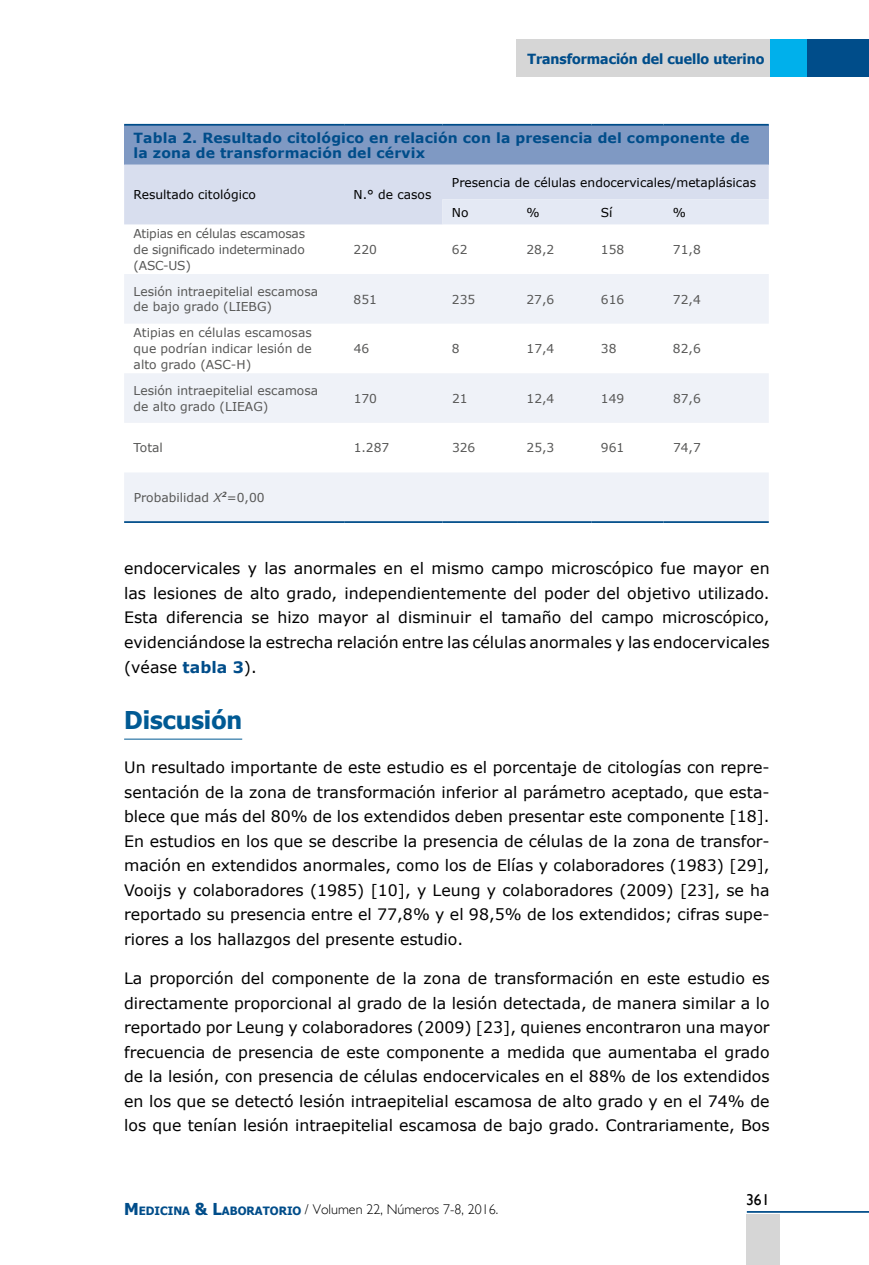
<style>
.page{position:relative;width:869px;height:1265px;background:#fff}
.page>*{position:absolute;margin:0;border:0;box-sizing:border-box;transform-origin:0 0}
.t1{font:700 24.5px "Tahoma";color:#005a94}
.t2{font:15.75px/24.5px "Verdana";color:#000;text-align:justify}
.t3{font:15.75px "Gill Sans";color:#000}
.t4{font:700 14px/15.8px "Verdana";letter-spacing:.01em;color:#004d8a}
.t5{font:300 14px "Gill Sans";color:#000}
.t6{font:700 14px "Tahoma";color:#004d8a}
.t7{font:12.25px/15.8px "Verdana";color:#575756;text-align:justify}
.t8{font:12.25px "Verdana";color:#000}
.s1{font-style:italic}
.s2{font-weight:700;color:#004d8a}
.s3{font-family:"Tahoma";font-weight:700;font-size:16.45px;color:#004d8a}
.s4{font-family:"Tahoma";font-weight:700;font-size:11.55px;color:#004d8a}
</style>
<div class="page">
<div style="left:806px;top:40px;width:62px;height:37px;background:#004d8a"></div>
<div style="left:769px;top:40px;width:37px;height:37px;background:#00b0eb"></div>
<div style="left:516px;top:40px;width:253px;height:37px;background:#d6d6d6"></div>
<div style="left:746px;top:1215px;width:33px;height:50px;background:#d6d6d6"></div>
<hr style="left:746px;top:1211px;width:122px;height:2px;background:#004d8a">
<hr style="left:124px;top:739px;width:118px;height:1px;background:#005a94">
<div style="left:124px;top:125px;width:644px;height:40px;background:#7f99c3"></div>
<svg style="left:124px;top:165px;width:644px;height:59px"></svg>
<svg style="left:124px;top:274px;width:644px;height:247px;fill:#eff2f8"></svg>
<hr style="left:124px;top:521px;width:220px;height:2px;background:#004d8a">
<hr style="left:344px;top:521px;width:98px;height:2px;background:#004d8a">
<hr style="left:442px;top:521px;width:75px;height:2px;background:#004d8a">
<hr style="left:517px;top:521px;width:74px;height:2px;background:#004d8a">
<hr style="left:591px;top:521px;width:72px;height:2px;background:#004d8a">
<hr style="left:663px;top:521px;width:105px;height:2px;background:#004d8a">
<hr style="left:124px;top:124px;width:220px;height:2px;background:#004d8a">
<hr style="left:344px;top:124px;width:98px;height:2px;background:#004d8a">
<hr style="left:442px;top:124px;width:75px;height:2px;background:#004d8a">
<hr style="left:517px;top:124px;width:74px;height:2px;background:#004d8a">
<hr style="left:591px;top:124px;width:72px;height:2px;background:#004d8a">
<hr style="left:663px;top:124px;width:105px;height:2px;background:#004d8a">
<p class="t6" style="left:527px;top:49px;width:238px">Transformación del cuello uterino</p>
<p class="t4" style="left:133px;top:129px;width:617px">Tabla 2. Resultado citológico en relación con la presencia del componente de la zona de transformación del cérvix</p>
<p class="t8" style="left:133px;top:186px;width:124px">Resultado citológico</p>
<p class="t8" style="left:353px;top:186px;width:79px">N.° de casos</p>
<p class="t8" style="left:452px;top:174px;width:305px">Presencia de células endocervicales/metaplásicas</p>
<p class="t8" style="left:452px;top:204px;width:18px">No</p>
<p class="t8" style="left:526px;top:204px;width:15px">%</p>
<p class="t8" style="left:600px;top:204px;width:13px">Sí</p>
<p class="t8" style="left:672px;top:204px;width:15px">%</p>
<p class="t7" style="left:133px;top:226px;width:173px">Atipias en células escamosas de significado indeterminado (ASC-US)</p>
<p class="t7" style="left:353px;top:241px;width:25px">220</p>
<p class="t7" style="left:452px;top:241px;width:17px">62</p>
<p class="t7" style="left:526px;top:241px;width:29px">28,2</p>
<p class="t7" style="left:600px;top:241px;width:25px">158</p>
<p class="t7" style="left:672px;top:241px;width:29px">71,8</p>
<p class="t7" style="left:133px;top:283px;width:186px">Lesión intraepitelial escamosa de bajo grado (LIEBG)</p>
<p class="t7" style="left:353px;top:291px;width:25px">851</p>
<p class="t7" style="left:452px;top:291px;width:25px">235</p>
<p class="t7" style="left:526px;top:291px;width:29px">27,6</p>
<p class="t7" style="left:600px;top:291px;width:25px">616</p>
<p class="t7" style="left:672px;top:291px;width:29px">72,4</p>
<p class="t7" style="left:134px;top:325px;width:179px">Atipias en células escamosas que podrían indicar lesión de alto grado (ASC-H)</p>
<p class="t7" style="left:353px;top:341px;width:17px">46</p>
<p class="t7" style="left:452px;top:341px;width:9px">8</p>
<p class="t7" style="left:526px;top:341px;width:29px">17,4</p>
<p class="t7" style="left:600px;top:341px;width:17px">38</p>
<p class="t7" style="left:672px;top:341px;width:29px">82,6</p>
<p class="t7" style="left:134px;top:382px;width:186px">Lesión intraepitelial escamosa de alto grado (LIEAG)</p>
<p class="t7" style="left:353px;top:390px;width:25px">170</p>
<p class="t7" style="left:452px;top:390px;width:17px">21</p>
<p class="t7" style="left:526px;top:390px;width:29px">12,4</p>
<p class="t7" style="left:600px;top:390px;width:25px">149</p>
<p class="t7" style="left:672px;top:390px;width:29px">87,6</p>
<p class="t7" style="left:134px;top:440px;width:31px">Total</p>
<p class="t7" style="left:353px;top:440px;width:37px">1.287</p>
<p class="t7" style="left:452px;top:440px;width:25px">326</p>
<p class="t7" style="left:526px;top:440px;width:29px">25,3</p>
<p class="t7" style="left:600px;top:440px;width:25px">961</p>
<p class="t7" style="left:672px;top:440px;width:29px">74,7</p>
<p class="t7" style="left:134px;top:489px;width:132px">Probabilidad <span class="s1">X</span><sup>2</sup>=0,00</p>
<p class="t2" style="left:124px;top:556px;width:646px">endocervicales y las anormales en el mismo campo microscópico fue mayor en las lesiones de alto grado, independientemente del poder del objetivo utilizado.<br>Esta diferencia se hizo mayor al disminuir el tamaño del campo microscópico, evidenciándose la estrecha relación entre las células anormales y las endocervicales (véase <span class="s2">tabla 3</span>).</p>
<h1 class="t1" style="left:124px;top:703px;width:119px">Discusión</h1>
<p class="t2" style="left:124px;top:755px;width:646px">Un resultado importante de este estudio es el porcentaje de citologías con repre&shy;sentación de la zona de transformación inferior al parámetro aceptado, que esta&shy;blece que más del 80% de los extendidos deben presentar este componente [18].<br>En estudios en los que se describe la presencia de células de la zona de transfor&shy;mación en extendidos anormales, como los de Elías y colaboradores (1983) [29], Vooijs y colaboradores (1985) [10], y Leung y colaboradores (2009) [23], se ha reportado su presencia entre el 77,8% y el 98,5% de los extendidos; cifras supe&shy;riores a los hallazgos del presente estudio.</p>
<p class="t2" style="left:124px;top:966px;width:646px">La proporción del componente de la zona de transformación en este estudio es directamente proporcional al grado de la lesión detectada, de manera similar a lo reportado por Leung y colaboradores (2009) [23], quienes encontraron una mayor frecuencia de presencia de este componente a medida que aumentaba el grado de la lesión, con presencia de células endocervicales en el 88% de los extendidos en los que se detectó lesión intraepitelial escamosa de alto grado y en el 74% de los que tenían lesión intraepitelial escamosa de bajo grado. Contrariamente, Bos</p>
<p class="t5" style="left:124px;top:1202px;width:375px"><span class="s3">M</span><span class="s4">EDICINA</span> <span class="s3">&amp; L</span><span class="s4">ABORATORIO</span> / Volumen 22, Números 7-8, 2016.</p>
<p class="t3" style="left:745px;top:1191px;width:25px">361</p>
</div>
